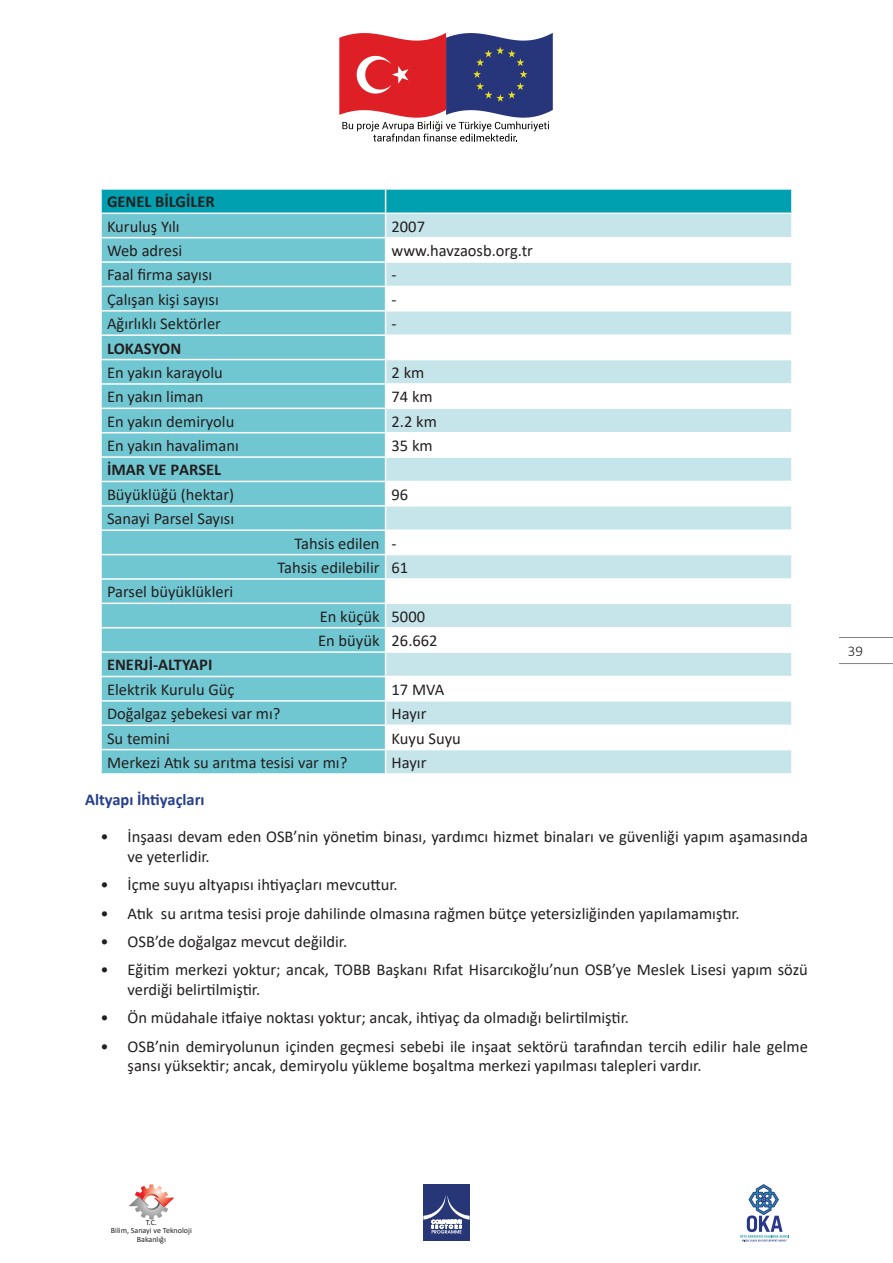
<style>
.page{position:relative;width:893px;height:1263px;background:#fff}
.page>*{position:absolute;margin:0;border:0;box-sizing:border-box;transform-origin:0 0}
.t1{font:16.5px/19.8px "Calibri";color:#231f20}
.t2{font:700 16.5px "Calibri";color:#231f20}
.t3{font:700 16.5px "Calibri";color:#253f8e}
.t4{font:300 15px "Calibri";color:#231f20}
.t5{font:7.95px/8.1px "Calibri";color:#231f20;text-align:center}
</style>
<div class="page">
<svg style="left:339px;top:33px;width:214px;height:109px"></svg>
<svg style="left:740px;top:1184px;width:49px;height:57px"></svg>
<svg style="left:128px;top:1184px;width:46px;height:35px"></svg>
<div style="left:423px;top:1184px;width:47px;height:57px;background:#263676"></div>
<svg style="left:423px;top:1195px;width:47px;height:38px"></svg>
<svg style="left:101px;top:189px;width:691px;height:584px"></svg>
<hr style="left:386px;top:749px;width:407px;height:1px;background:#fff">
<hr style="left:791px;top:750px;width:2px;height:23px;background:#fff">
<hr style="left:839px;top:663px;width:54px;height:1px;background:#808285">
<hr style="left:839px;top:637px;width:54px;height:1px;background:#808285">
<p class="t2" style="left:107px;top:190px;width:109px">GENEL BİLGİLER</p>
<p class="t1" style="left:107px;top:216px;width:74px">Kuruluş Yılı</p>
<p class="t1" style="left:392px;top:216px;width:35px">2007</p>
<p class="t1" style="left:107px;top:240px;width:77px">Web adresi</p>
<p class="t1" style="left:392px;top:240px;width:143px">www.havzaosb.org.tr</p>
<p class="t1" style="left:107px;top:265px;width:107px">Faal firma sayısı</p>
<p class="t1" style="left:392px;top:265px;width:7px">-</p>
<p class="t1" style="left:107px;top:289px;width:113px">Çalışan kişi sayısı</p>
<p class="t1" style="left:392px;top:289px;width:7px">-</p>
<p class="t1" style="left:107px;top:313px;width:116px">Ağırlıklı Sektörler</p>
<p class="t1" style="left:392px;top:313px;width:7px">-</p>
<p class="t2" style="left:107px;top:336px;width:76px">LOKASYON</p>
<p class="t1" style="left:107px;top:362px;width:117px">En yakın karayolu</p>
<p class="t1" style="left:392px;top:362px;width:34px">2 km</p>
<p class="t1" style="left:107px;top:386px;width:98px">En yakın liman</p>
<p class="t1" style="left:392px;top:386px;width:43px">74 km</p>
<p class="t1" style="left:107px;top:411px;width:129px">En yakın demiryolu</p>
<p class="t1" style="left:392px;top:411px;width:47px">2.2 km</p>
<p class="t1" style="left:107px;top:435px;width:133px">En yakın havalimanı</p>
<p class="t1" style="left:392px;top:435px;width:43px">35 km</p>
<p class="t2" style="left:107px;top:458px;width:116px">İMAR VE PARSEL</p>
<p class="t1" style="left:107px;top:484px;width:129px">Büyüklüğü (hektar)</p>
<p class="t1" style="left:392px;top:484px;width:18px">96</p>
<p class="t1" style="left:107px;top:508px;width:129px">Sanayi Parsel Sayısı</p>
<p class="t1" style="left:277px;top:530px;width:132px;line-height:24.3px;text-align:center">Tahsis edilen -<br>Tahsis edilebilir 61</p>
<p class="t1" style="left:107px;top:581px;width:128px">Parsel büyüklükleri</p>
<p class="t1" style="left:318px;top:604px;width:121px;line-height:24.3px">En küçük 5000<br>En büyük 26.662</p>
<p class="t2" style="left:107px;top:653px;width:107px">ENERJİ-ALTYAPI</p>
<p class="t1" style="left:107px;top:679px;width:129px">Elektrik Kurulu Güç</p>
<p class="t1" style="left:392px;top:679px;width:54px">17 MVA</p>
<p class="t1" style="left:107px;top:703px;width:175px">Doğalgaz şebekesi var mı?</p>
<p class="t1" style="left:392px;top:703px;width:36px">Hayır</p>
<p class="t1" style="left:107px;top:728px;width:64px">Su temini</p>
<p class="t1" style="left:392px;top:728px;width:71px">Kuyu Suyu</p>
<p class="t1" style="left:107px;top:752px;width:242px">Merkezi Atık su arıtma tesisi var mı?</p>
<p class="t1" style="left:392px;top:752px;width:36px">Hayır</p>
<p class="t3" style="left:85px;top:788px;width:121px">Altyapı İhtiyaçları</p>
<p class="t1" style="left:128px;top:826px;width:682px;text-indent:-27px">• İnşaası devam eden OSB’nin yönetim binası, yardımcı hizmet binaları ve güvenliği yapım aşamasında ve yeterlidir.</p>
<p class="t1" style="left:101px;top:874px;width:299px">• İçme suyu altyapısı ihtiyaçları mevcuttur.</p>
<p class="t1" style="left:101px;top:903px;width:641px">• Atık su arıtma tesisi proje dahilinde olmasına rağmen bütçe yetersizliğinden yapılamamıştır.</p>
<p class="t1" style="left:101px;top:931px;width:248px">• OSB’de doğalgaz mevcut değildir.</p>
<p class="t1" style="left:128px;top:959px;width:682px;text-indent:-27px">• Eğitim merkezi yoktur; ancak, TOBB Başkanı Rıfat Hisarcıkoğlu’nun OSB’ye Meslek Lisesi yapım sözü verdiği belirtilmiştir.</p>
<p class="t1" style="left:101px;top:1007px;width:530px">• Ön müdahale itfaiye noktası yoktur; ancak, ihtiyaç da olmadığı belirtilmiştir.</p>
<p class="t1" style="left:128px;top:1036px;width:682px;text-indent:-27px">• OSB’nin demiryolunun içinden geçmesi sebebi ile inşaat sektörü tarafından tercih edilir hale gelme şansı yüksektir; ancak, demiryolu yükleme boşaltma merkezi yapılması talepleri vardır.</p>
<p class="t4" style="left:848px;top:642px;width:17px">39</p>
<p class="t5" style="left:111px;top:1218px;width:83px">T.C.<br>Bilim, Sanayi ve Teknoloji<br>Bakanlığı</p>
</div>
